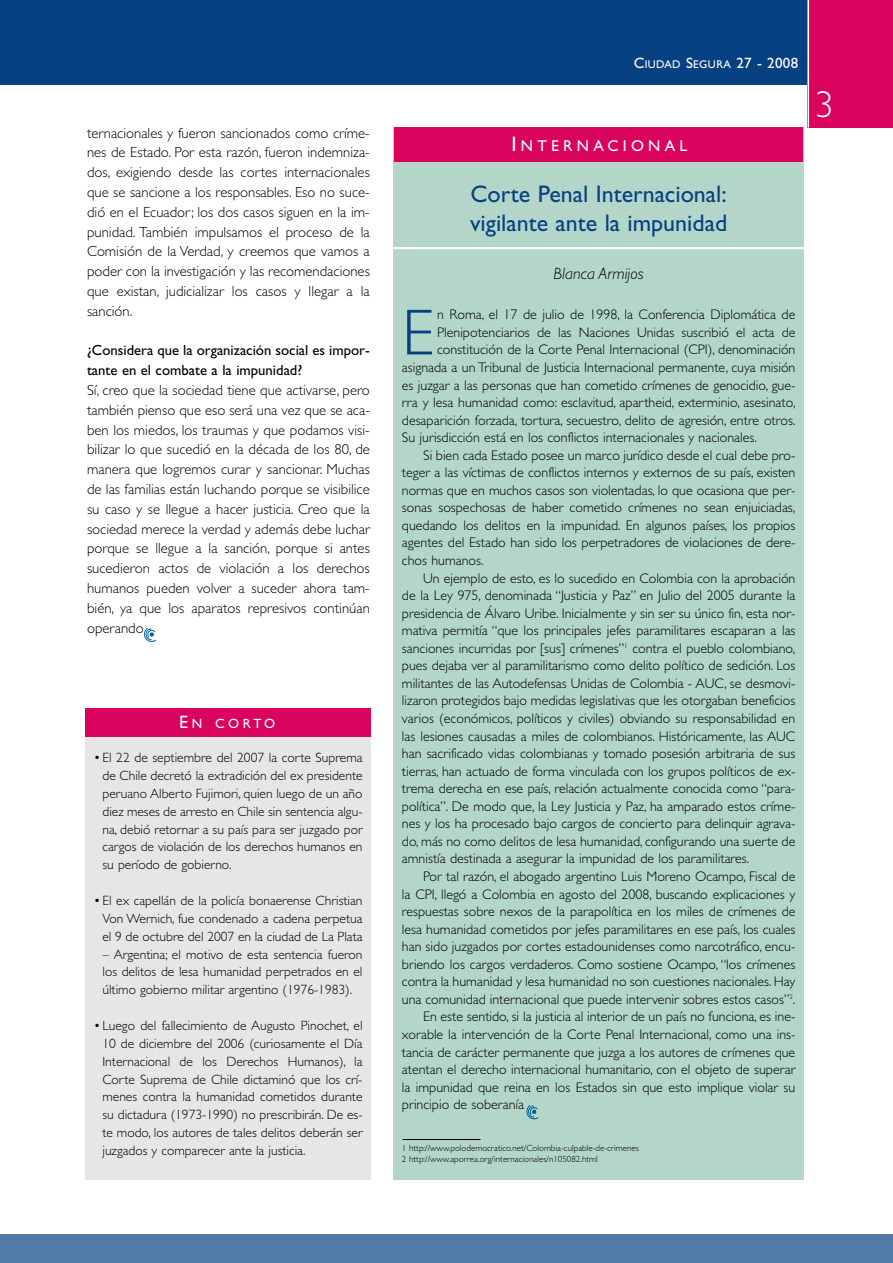
<style>
.page{position:relative;width:893px;height:1263px;background:#fff}
.page>*{position:absolute;margin:0;border:0;box-sizing:border-box;transform-origin:0 0}
.t1{font:300 65.4px "Gill Sans";color:#084181}
.t2{font:300 37.5px "Gill Sans";color:#fff}
.t3{font:24px/28.8px "Gill Sans";color:#084181}
.t4{font:italic 300 16.5px "Gill Sans";color:#000}
.t5{font:15.75px "Gill Sans";letter-spacing:.265em;color:#fff}
.t6{font:300 14.7px/19.8px "Gill Sans";color:#000;text-align:justify}
.t7{font:14.7px/19.8px "Gill Sans";color:#000}
.t8{font:300 13.95px "Gill Sans";color:#000}
.t9{font:300 13.5px/17.9px "Gill Sans";color:#000;text-align:justify}
.t10{font:13.5px "Gill Sans";letter-spacing:.235em;color:#fff}
.t11{font:11.25px "Gill Sans";letter-spacing:.035em;color:#fff}
.t12{font:300 9px/10.8px "Gill Sans";color:#000}
.s1{font-size:18px}
.s2{font-size:15px}
.s3{font-size:21px}
</style>
<div class="page">
<div style="left:0;top:0;width:893px;height:85px;background:#084181"></div>
<div style="left:808px;top:0;width:85px;height:128px;background:#da035e"></div>
<div style="left:0;top:1235px;width:893px;height:28px;background:#527aa7"></div>
<hr style="left:807px;top:0;width:2px;height:128px;background:#fff">
<div style="left:393px;top:128px;width:411px;height:1052px;background:#b3d6c8"></div>
<svg style="left:526px;top:1105px;width:13px;height:15px"></svg>
<svg style="left:143px;top:628px;width:13px;height:15px"></svg>
<div style="left:394px;top:128px;width:409px;height:34px;background:#da035e"></div>
<hr style="left:391px;top:247px;width:419px;height:2px;background:#fff">
<div style="left:85px;top:708px;width:286px;height:472px;background:#e6e6e6"></div>
<div style="left:85px;top:708px;width:286px;height:28px;background:#da035e"></div>
<hr style="left:402px;top:1139px;width:78px;height:1px;background:#000">
<p class="t6" style="left:87px;top:124px;width:284px">ternacionales y fueron sancionados como críme&shy;nes de Estado. Por esta razón, fueron indemniza&shy;dos, exigiendo desde las cortes internacionales que se sancione a los responsables. Eso no suce&shy;dió en el Ecuador; los dos casos siguen en la im&shy;punidad. También impulsamos el proceso de la Comisión de la Verdad, y creemos que vamos a poder con la investigación y las recomendaciones que existan, judicializar los casos y llegar a la sanción.</p>
<p class="t7" style="left:87px;top:342px;width:284px">¿Considera que la organización social es impor&shy;tante en el combate a la impunidad?</p>
<p class="t6" style="left:87px;top:382px;width:284px">Sí, creo que la sociedad tiene que activarse, pero también pienso que eso será una vez que se aca&shy;ben los miedos, los traumas y que podamos visi&shy;bilizar lo que sucedió en la década de los 80, de manera que logremos curar y sancionar. Muchas de las familias están luchando porque se visibilice su caso y se llegue a hacer justicia. Creo que la sociedad merece la verdad y además debe luchar porque se llegue a la sanción, porque si antes sucedieron actos de violación a los derechos humanos pueden volver a suceder ahora tam&shy;bién, ya que los aparatos represivos continúan operando</p>
<p class="t10" style="left:179px;top:718px;width:98px"><span class="s1">E</span>N CORTO</p>
<p class="t9" style="left:102px;top:750px;width:262px;text-indent:-9px">•El 22 de septiembre del 2007 la corte Suprema de Chile decretó la extradición del ex presidente peruano Alberto Fujimori, quien luego de un año diez meses de arresto en Chile sin sentencia algu&shy;na, debió retornar a su país para ser juzgado por cargos de violación de los derechos humanos en su período de gobierno.</p>
<p class="t9" style="left:102px;top:893px;width:262px;text-indent:-9px">• El ex capellán de la policía bonaerense Christian Von Wernich, fue condenado a cadena perpetua el 9 de octubre del 2007 en la ciudad de La Plata</p>
<p class="t9" style="left:102px;top:946px;width:262px">– Argentina; el motivo de esta sentencia fueron los delitos de lesa humanidad perpetrados en el último gobierno militar argentino (1976-1983).</p>
<p class="t9" style="left:102px;top:1018px;width:262px;text-indent:-9px">•Luego del fallecimiento de Augusto Pinochet, el 10 de diciembre del 2006 (curiosamente el Día Internacional de los Derechos Humanos), la Corte Suprema de Chile dictaminó que los crí&shy;menes contra la humanidad cometidos durante su dictadura (1973-1990) no prescribirán. De es&shy;te modo, los autores de tales delitos deberán ser juzgados y comparecer ante la justicia.</p>
<p class="t11" style="left:634px;top:60px;width:166px"><span class="s2">C</span>IUDAD <span class="s2">S</span>EGURA <span class="s2">27 - 2008</span></p>
<p class="t5" style="left:511px;top:140px;width:177px"><span class="s3">I</span>NTERNACIONAL</p>
<h3 class="t3" style="left:470px;top:182px;width:259px">Corte Penal Internacional: vigilante ante la impunidad</h3>
<p class="t4" style="left:553px;top:267px;width:92px">Blanca Armijos</p>
<h1 class="t1" style="left:402px;top:308px;width:34px">E</h1>
<p class="t8" style="left:437px;top:309px;width:360px">n Roma, el 17 de julio de 1998, la Conferencia Diplomática de</p>
<p class="t8" style="left:437px;top:327px;width:360px">Plenipotenciarios de las Naciones Unidas suscribió el acta de</p>
<p class="t8" style="left:437px;top:344px;width:360px">constitución de la Corte Penal Internacional (CPI), denominación</p>
<p class="t8" style="left:402px;top:362px;width:395px">asignada a un Tribunal de Justicia Internacional permanente, cuya misión</p>
<p class="t8" style="left:402px;top:379px;width:395px">es juzgar a las personas que han cometido crímenes de genocidio, gue-</p>
<p class="t8" style="left:402px;top:397px;width:395px">rra y lesa humanidad como: esclavitud, apartheid, exterminio, asesinato,</p>
<p class="t8" style="left:402px;top:415px;width:395px">desaparición forzada, tortura, secuestro, delito de agresión, entre otros.</p>
<p class="t8" style="left:402px;top:432px;width:356px">Su jurisdicción está en los conflictos internacionales y nacionales.</p>
<p class="t8" style="left:423px;top:450px;width:374px">Si bien cada Estado posee un marco jurídico desde el cual debe pro-</p>
<p class="t8" style="left:402px;top:467px;width:395px">teger a las víctimas de conflictos internos y externos de su país, existen</p>
<p class="t8" style="left:402px;top:485px;width:395px">normas que en muchos casos son violentadas, lo que ocasiona que per-</p>
<p class="t8" style="left:402px;top:502px;width:395px">sonas sospechosas de haber cometido crímenes no sean enjuiciadas,</p>
<p class="t8" style="left:402px;top:520px;width:395px">quedando los delitos en la impunidad. En algunos países, los propios</p>
<p class="t8" style="left:402px;top:537px;width:395px">agentes del Estado han sido los perpetradores de violaciones de dere-</p>
<p class="t8" style="left:402px;top:555px;width:83px">chos humanos.</p>
<p class="t8" style="left:423px;top:573px;width:374px">Un ejemplo de esto, es lo sucedido en Colombia con la aprobación</p>
<p class="t8" style="left:402px;top:590px;width:395px">de la Ley 975, denominada “Justicia y Paz” en Julio del 2005 durante la</p>
<p class="t8" style="left:402px;top:608px;width:395px">presidencia de Álvaro Uribe. Inicialmente y sin ser su único fin, esta nor-</p>
<p class="t8" style="left:402px;top:625px;width:395px">mativa permitía “que los principales jefes paramilitares escaparan a las</p>
<p class="t8" style="left:402px;top:643px;width:395px">sanciones incurridas por [sus] crímenes”<sup>1</sup> contra el pueblo colombiano,</p>
<p class="t8" style="left:402px;top:660px;width:395px">pues dejaba ver al paramilitarismo como delito político de sedición. Los</p>
<p class="t8" style="left:402px;top:678px;width:395px">militantes de las Autodefensas Unidas de Colombia - AUC, se desmovi-</p>
<p class="t8" style="left:402px;top:695px;width:395px">lizaron protegidos bajo medidas legislativas que les otorgaban beneficios</p>
<p class="t8" style="left:402px;top:713px;width:395px">varios (económicos, políticos y civiles) obviando su responsabilidad en</p>
<p class="t8" style="left:402px;top:730px;width:395px">las lesiones causadas a miles de colombianos. Históricamente, las AUC</p>
<p class="t8" style="left:402px;top:748px;width:395px">han sacrificado vidas colombianas y tomado posesión arbitraria de sus</p>
<p class="t8" style="left:402px;top:766px;width:395px">tierras, han actuado de forma vinculada con los grupos políticos de ex-</p>
<p class="t8" style="left:402px;top:783px;width:395px">trema derecha en ese país, relación actualmente conocida como “para-</p>
<p class="t8" style="left:402px;top:801px;width:395px">política”. De modo que, la Ley Justicia y Paz, ha amparado estos críme-</p>
<p class="t8" style="left:402px;top:818px;width:395px">nes y los ha procesado bajo cargos de concierto para delinquir agrava-</p>
<p class="t8" style="left:402px;top:836px;width:395px">do, más no como delitos de lesa humanidad, configurando una suerte de</p>
<p class="t8" style="left:402px;top:853px;width:349px">amnistía destinada a asegurar la impunidad de los paramilitares.</p>
<p class="t8" style="left:423px;top:871px;width:374px">Por tal razón, el abogado argentino Luis Moreno Ocampo, Fiscal de</p>
<p class="t8" style="left:402px;top:888px;width:395px">la CPI, llegó a Colombia en agosto del 2008, buscando explicaciones y</p>
<p class="t8" style="left:402px;top:906px;width:395px">respuestas sobre nexos de la parapolítica en los miles de crímenes de</p>
<p class="t8" style="left:402px;top:924px;width:395px">lesa humanidad cometidos por jefes paramilitares en ese país, los cuales</p>
<p class="t8" style="left:402px;top:941px;width:395px">han sido juzgados por cortes estadounidenses como narcotráfico, encu-</p>
<p class="t8" style="left:402px;top:959px;width:395px">briendo los cargos verdaderos. Como sostiene Ocampo, “los crímenes</p>
<p class="t8" style="left:402px;top:976px;width:395px">contra la humanidad y lesa humanidad no son cuestiones nacionales. Hay</p>
<p class="t8" style="left:402px;top:994px;width:395px">una comunidad internacional que puede intervenir sobres estos casos”<sup>2</sup>.</p>
<p class="t8" style="left:423px;top:1011px;width:374px">En este sentido, si la justicia al interior de un país no funciona, es ine-</p>
<p class="t8" style="left:402px;top:1029px;width:395px">xorable la intervención de la Corte Penal Internacional, como una ins-</p>
<p class="t8" style="left:402px;top:1046px;width:395px">tancia de carácter permanente que juzga a los autores de crímenes que</p>
<p class="t8" style="left:402px;top:1064px;width:395px">atentan el derecho internacional humanitario, con el objeto de superar</p>
<p class="t8" style="left:402px;top:1081px;width:395px">la impunidad que reina en los Estados sin que esto implique violar su</p>
<p class="t8" style="left:402px;top:1099px;width:124px">principio de soberanía</p>
<p class="t12" style="left:402px;top:1144px;width:239px">1 http://www.polodemocratico.net/Colombia-culpable-de-crimenes<br>2 http://www.aporrea.org/internacionales/n105082.html</p>
<h2 class="t2" style="left:815px;top:90px;width:20px">3</h2>
</div>
